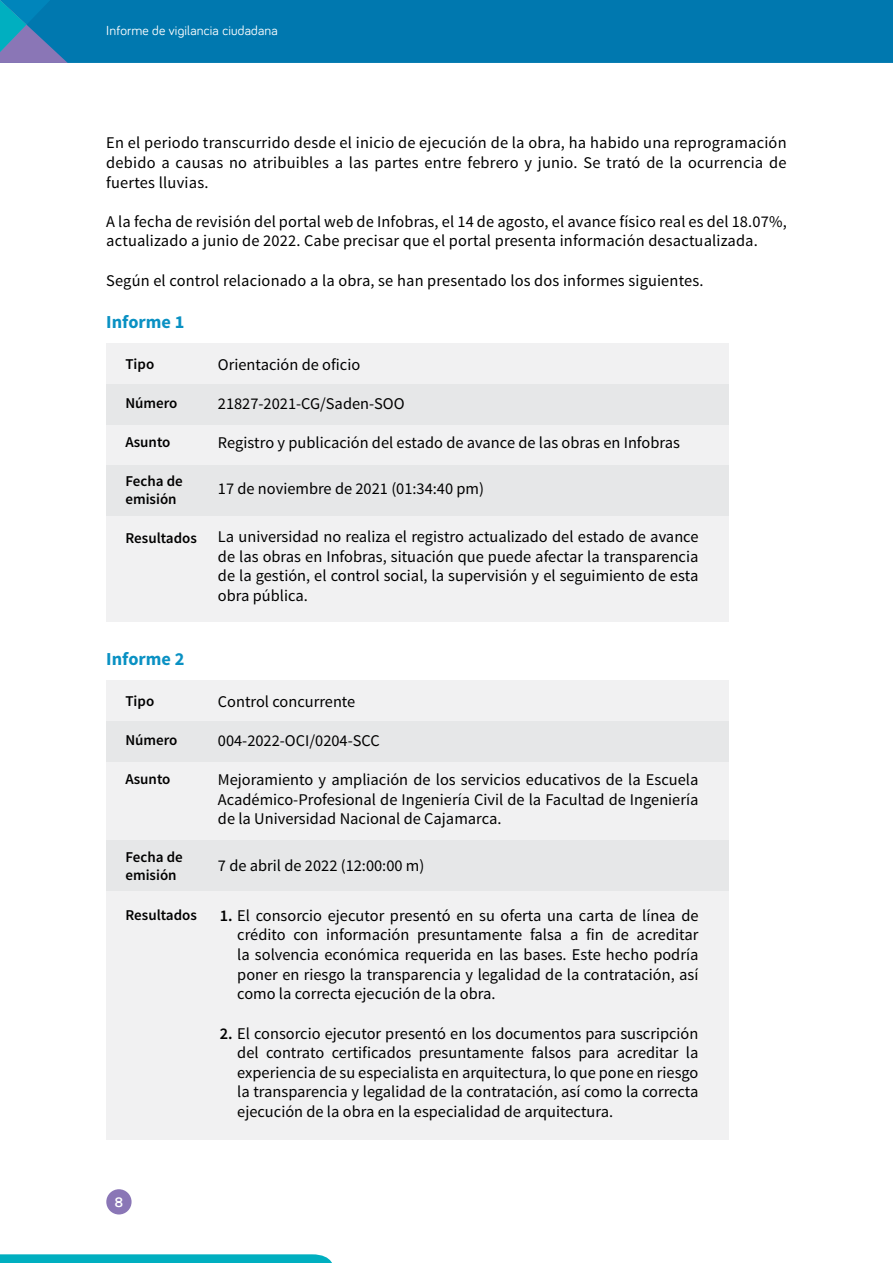
<style>
.page{position:relative;width:893px;height:1263px;background:#fff}
.page>*{position:absolute;margin:0;border:0;box-sizing:border-box;transform-origin:0 0}
.t1{font:700 18.3px "Source Sans Pro";color:#0a91c3}
.t2{font:16.35px/19.6px "Source Sans Pro";color:#000;text-align:justify}
.t3{font:500 15.6px "Baloo 2";color:#fff}
.t4{font:600 15px/18px "Source Sans Pro";color:#000}
.t5{font:13.5px "Bariol";letter-spacing:.01em;color:#fff}
.s1{font-weight:600}
</style>
<div class="page">
<div style="left:68px;top:0;width:825px;height:63px;background:#0078af"></div>
<svg style="left:0;top:0;width:68px;height:63px;background:#2e82b5"></svg>
<svg style="left:0;top:1254px;width:332px;height:9px;background:#0db3c3"></svg>
<div style="left:106px;top:1189px;width:26px;height:25px;background:#8a76b6;border-radius:50%"></div>
<div style="left:106px;top:343px;width:623px;height:41px;background:#f1f1f2"></div>
<div style="left:106px;top:680px;width:623px;height:41px;background:#f1f1f2"></div>
<div style="left:106px;top:424px;width:623px;height:41px;background:#f1f1f2"></div>
<div style="left:106px;top:762px;width:623px;height:78px;background:#f1f1f2"></div>
<div style="left:106px;top:891px;width:623px;height:249px;background:#f1f1f2"></div>
<div style="left:106px;top:515px;width:623px;height:107px;background:#f1f1f2"></div>
<div style="left:106px;top:384px;width:623px;height:40px;background:#e6e7e8"></div>
<div style="left:106px;top:721px;width:623px;height:41px;background:#e6e7e8"></div>
<div style="left:106px;top:465px;width:623px;height:50px;background:#e6e7e8"></div>
<div style="left:106px;top:840px;width:623px;height:51px;background:#e6e7e8"></div>
<p class="t5" style="left:106px;top:21px;width:173px">Informe de vigilancia ciudadana</p>
<p class="t2" style="left:106px;top:133px;width:682px">En el periodo transcurrido desde el inicio de ejecución de la obra, ha habido una reprogramación debido a causas no atribuibles a las partes entre febrero y junio. Se trató de la ocurrencia de fuertes lluvias.</p>
<p class="t2" style="left:106px;top:212px;width:682px">A la fecha de revisión del portal web de Infobras, el 14 de agosto, el avance físico real es del 18.07%, actualizado a junio de 2022. Cabe precisar que el portal presenta información desactualizada.</p>
<p class="t2" style="left:106px;top:271px;width:599px">Según el control relacionado a la obra, se han presentado los dos informes siguientes.</p>
<p class="t1" style="left:106px;top:310px;width:80px">Informe 1</p>
<p class="t4" style="left:125px;top:355px;width:30px">Tipo</p>
<p class="t4" style="left:125px;top:394px;width:54px">Número</p>
<p class="t4" style="left:125px;top:433px;width:47px">Asunto</p>
<p class="t4" style="left:125px;top:472px;width:59px">Fecha de emisión</p>
<p class="t4" style="left:125px;top:529px;width:73px">Resultados</p>
<p class="t1" style="left:106px;top:648px;width:80px">Informe 2</p>
<p class="t4" style="left:125px;top:693px;width:30px">Tipo</p>
<p class="t4" style="left:125px;top:732px;width:54px">Número</p>
<p class="t4" style="left:125px;top:771px;width:47px">Asunto</p>
<p class="t4" style="left:125px;top:849px;width:59px">Fecha de emisión</p>
<p class="t4" style="left:125px;top:906px;width:73px">Resultados</p>
<p class="t2" style="left:218px;top:355px;width:144px">Orientación de oficio</p>
<p class="t2" style="left:218px;top:394px;width:188px">21827-2021-CG/Saden-SOO</p>
<p class="t2" style="left:218px;top:433px;width:464px">Registro y publicación del estado de avance de las obras en Infobras</p>
<p class="t2" style="left:218px;top:479px;width:268px">17 de noviembre de 2021 (01:34:40 pm)</p>
<p class="t2" style="left:218px;top:527px;width:482px">La universidad no realiza el registro actualizado del estado de avance de las obras en Infobras, situación que puede afectar la transparencia de la gestión, el control social, la supervisión y el seguimiento de esta obra pública.</p>
<p class="t2" style="left:218px;top:692px;width:139px">Control concurrente</p>
<p class="t2" style="left:218px;top:731px;width:163px">004-2022-OCI/0204-SCC</p>
<p class="t2" style="left:218px;top:770px;width:482px">Mejoramiento y ampliación de los servicios educativos de la Escuela Académico-Profesional de Ingeniería Civil de la Facultad de Ingeniería de la Universidad Nacional de Cajamarca.</p>
<p class="t2" style="left:218px;top:856px;width:208px">7 de abril de 2022 (12:00:00 m)</p>
<p class="t2" style="left:237px;top:906px;width:463px;text-indent:-18px"><span class="s1">1.</span> El consorcio ejecutor presentó en su oferta una carta de línea de crédito con información presuntamente falsa a fin de acreditar la solvencia económica requerida en las bases. Este hecho podría poner en riesgo la transparencia y legalidad de la contratación, así como la correcta ejecución de la obra.</p>
<p class="t2" style="left:237px;top:1024px;width:463px;text-indent:-18px"><span class="s1">2.</span> El consorcio ejecutor presentó en los documentos para suscripción del contrato certificados presuntamente falsos para acreditar la experiencia de su especialista en arquitectura, lo que pone en riesgo la transparencia y legalidad de la contratación, así como la correcta ejecución de la obra en la especialidad de arquitectura.</p>
<p class="t3" style="left:115px;top:1191px;width:10px">8</p>
</div>
